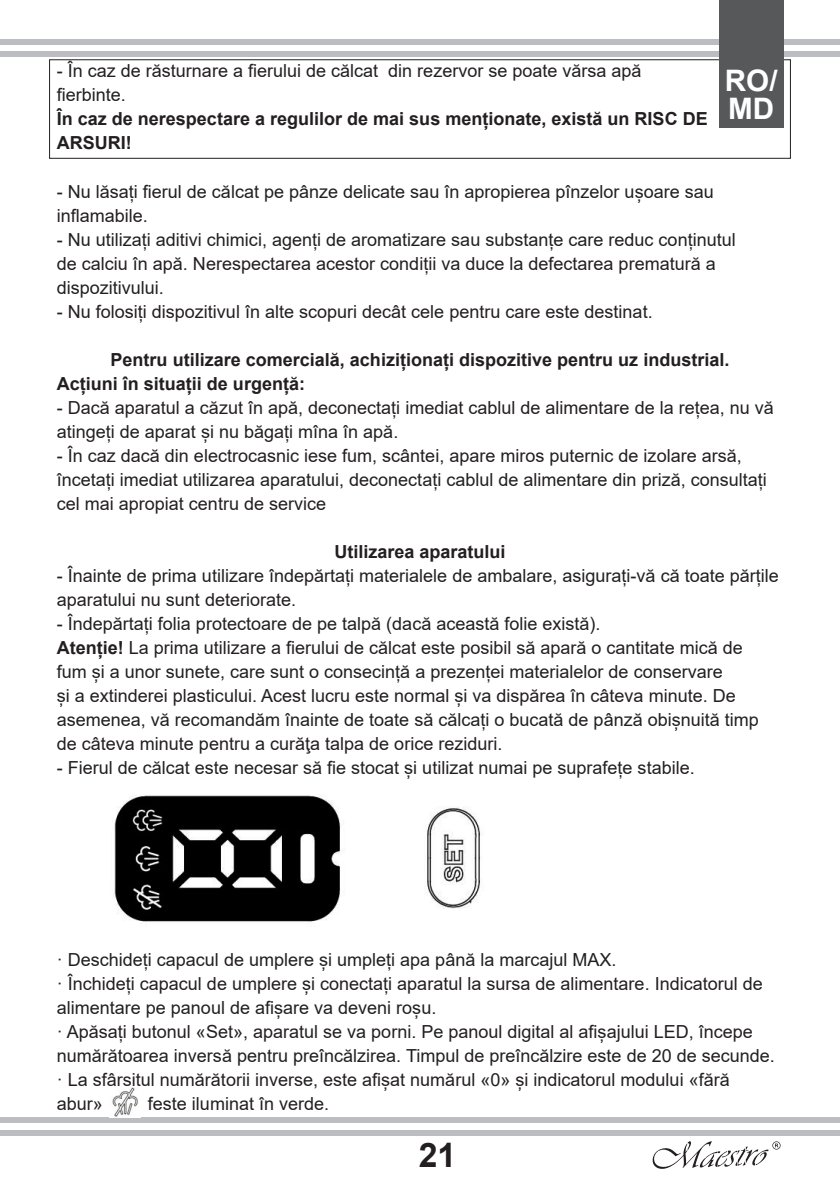
<style>
.page{position:relative;width:840px;height:1191px;background:#fff}
.page>*{position:absolute;margin:0;border:0;box-sizing:border-box;transform-origin:0 0}
.t1{font:700 33.8px "Arial";color:#231f20}
.t2{font:700 29.6px "Arial";color:#fff}
.t3{font:18px/24px "Arial";color:#231f20}
.t4{font:700 18px/24px "Arial";color:#231f20}
.s1{font-weight:700}
</style>
<div class="page">
<div style="left:1px;top:1117px;width:838px;height:5px;background:#bcbdc0"></div>
<div style="left:1px;top:39px;width:838px;height:5px;background:#bcbdc0"></div>
<div style="left:1px;top:1130px;width:838px;height:5px;background:#bcbdc0"></div>
<div style="left:1px;top:51px;width:838px;height:6px;background:#bcbdc0"></div>
<svg style="left:652px;top:1141px;width:128px;height:27px"></svg>
<div style="left:49px;top:59px;width:741px;height:100px;border:1px solid #231f20"></div>
<div style="left:718px;top:0;width:65px;height:128px;background:#57585a"></div>
<img style="left:113px;top:795px;width:370px;height:127px">
<img style="left:112px;top:1087px;width:26px;height:30px">
<p class="t3" style="left:57px;top:59px;width:586px">- În caz de răsturnare a fierului de călcat din rezervor se poate vărsa apă fierbinte.</p>
<p class="t4" style="left:57px;top:107px;width:652px">În caz de nerespectare a regulilor de mai sus menționate, există un RISC DE<br>ARSURI!</p>
<p class="t3" style="left:57px;top:179px;width:658px">- Nu lăsați fierul de călcat pe pânze delicate sau în apropierea pînzelor ușoare sau inflamabile.</p>
<p class="t3" style="left:57px;top:227px;width:680px">- Nu utilizați aditivi chimici, agenți de aromatizare sau substanțe care reduc conținutul de calciu în apă. Nerespectarea acestor condiții va duce la defectarea prematură a dispozitivului.</p>
<p class="t3" style="left:57px;top:299px;width:597px">- Nu folosiți dispozitivul în alte scopuri decât cele pentru care este destinat.</p>
<p class="t4" style="left:110px;top:347px;width:620px">Pentru utilizare comercială, achiziționați dispozitive pentru uz industrial.</p>
<p class="t4" style="left:57px;top:371px;width:250px">Acțiuni în situații de urgență:</p>
<p class="t3" style="left:57px;top:395px;width:718px">- Dacă aparatul a căzut în apă, deconectați imediat cablul de alimentare de la rețea, nu vă atingeți de aparat și nu băgați mîna în apă.</p>
<p class="t3" style="left:57px;top:443px;width:711px">- În caz dacă din electrocasnic iese fum, scântei, apare miros puternic de izolare arsă, încetați imediat utilizarea aparatului, deconectați cablul de alimentare din priză, consultați cel mai apropiat centru de service</p>
<p class="t4" style="left:334px;top:539px;width:173px">Utilizarea aparatului</p>
<p class="t3" style="left:57px;top:563px;width:723px">- Înainte de prima utilizare îndepărtați materialele de ambalare, asigurați-vă că toate părțile aparatului nu sunt deteriorate.</p>
<p class="t3" style="left:57px;top:611px;width:545px">- Îndepărtați folia protectoare de pe talpă (dacă această folie există).</p>
<p class="t3" style="left:57px;top:635px;width:703px"><span class="s1">Atenție!</span> La prima utilizare a fierului de călcat este posibil să apară o cantitate mică de fum și a unor sunete, care sunt o consecință a prezenței materialelor de conservare<br>și a extinderei plasticului. Acest lucru este normal și va dispărea în câteva minute. De asemenea, vă recomandăm înainte de toate să călcați o bucată de pânză obișnuită timp de câteva minute pentru a curăţa talpa de orice reziduri.</p>
<p class="t3" style="left:57px;top:755px;width:639px">- Fierul de călcat este necesar să fie stocat și utilizat numai pe suprafețe stabile.</p>
<p class="t2" style="left:724px;top:59px;width:54px">RO/</p>
<p class="t2" style="left:727px;top:87px;width:48px">MD</p>
<p class="t3" style="left:57px;top:947px;width:561px">· Deschideți capacul de umplere și umpleți apa până la marcajul MAX.</p>
<p class="t3" style="left:57px;top:971px;width:707px">· Închideți capacul de umplere și conectați aparatul la sursa de alimentare. Indicatorul de alimentare pe panoul de afișare va deveni roșu.</p>
<p class="t3" style="left:57px;top:1019px;width:719px">· Apăsați butonul «Set», aparatul se va porni. Pe panoul digital al afișajului LED, începe numărătoarea inversă pentru preîncălzirea. Timpul de preîncălzire este de 20 de secunde.</p>
<p class="t3" style="left:57px;top:1067px;width:674px">· La sfârșitul numărătorii inverse, este afișat numărul «0» și indicatorul modului «fără</p>
<p class="t3" style="left:57px;top:1091px;width:48px">abur»</p>
<p class="t3" style="left:148px;top:1091px;width:183px">feste iluminat în verde.</p>
<h1 class="t1" style="left:418px;top:1131px;width:39px">21</h1>
</div>
